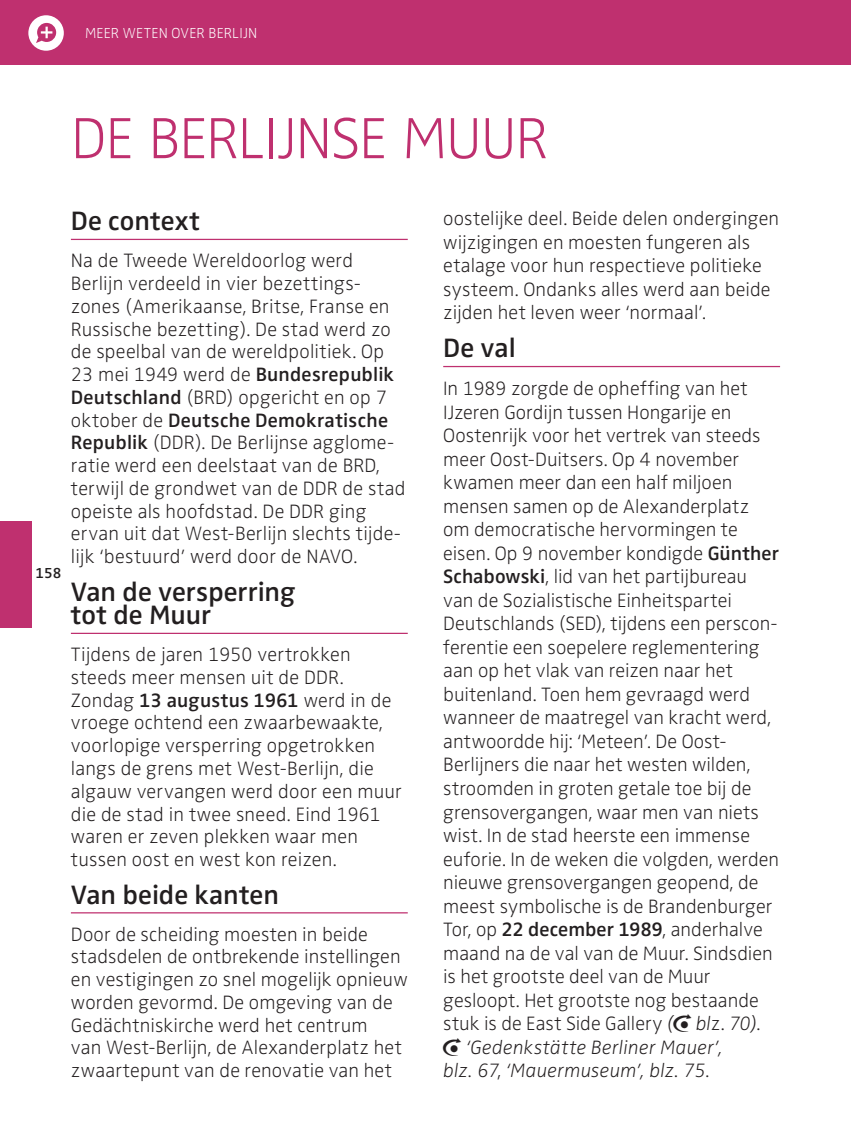
<style>
.page{position:relative;width:851px;height:1134px;background:#fff}
.page>*{position:absolute;margin:0;border:0;box-sizing:border-box;transform-origin:0 0}
.t1{font:60px "Zwo w 1";letter-spacing:-.02em;color:#bf306f}
.t2{font:27.5px/23.5px "Zwo w 5";color:#231f20}
.t3{font:20px/23.5px "Zwo w 1";letter-spacing:.005em;color:#231f20}
.t4{font:20px/23.5px "Zwo w 1 Italic";letter-spacing:.01em;color:#231f20}
.t5{font:20px "Zwo w 5";letter-spacing:.015em;color:#231f20}
.t6{font:15px "Zwo w 1";letter-spacing:.01em;color:#fff}
.t7{font:15px "Zwo w 5";color:#231f20}
.s1{font-family:"Zwo w 5"}
.s2{font-family:"Zwo w 1"}
.s3{font-family:"Zwo w 1 Italic"}
.s4{font-family:"Michelin"}
</style>
<div class="page">
<div style="left:0;top:0;width:850px;height:65px;background:#bf306f"></div>
<div style="left:0;top:522px;width:32px;height:106px;background:#bf306f"></div>
<div style="left:29px;top:16px;width:34px;height:34px;background:#fff;border-radius:50%"></div>
<div style="left:28px;top:15px;width:36px;height:36px;border:2px solid #fff;border-radius:50%"></div>
<svg style="left:36px;top:23px;width:20px;height:20px"></svg>
<hr style="left:71px;top:239px;width:336px;height:1px;background:#bf306f">
<hr style="left:71px;top:633px;width:336px;height:1px;background:#bf306f">
<hr style="left:71px;top:912px;width:336px;height:1px;background:#bf306f">
<hr style="left:443px;top:366px;width:337px;height:1px;background:#bf306f">
<p class="t6" style="left:85px;top:24px;width:174px">MEER WETEN OVER BERLIJN</p>
<h1 class="t1" style="left:71px;top:104px;width:478px">DE BERLIJNSE MUUR</h1>
<p class="t7" style="left:35px;top:564px;width:27px">158</p>
<h2 class="t2" style="left:71px;top:209px;width:131px">De context</h2>
<p class="t3" style="left:71px;top:249px;width:324px;line-height:22.8px">Na de Tweede Wereldoorlog werd Berlijn verdeeld in vier bezettings&shy;zones (Amerikaanse, Britse, Franse en Russische bezetting). De stad werd zo de speelbal van de wereldpolitiek. Op 23 mei 1949 werd de <span class="s1">Bundesrepublik Deutschland</span> (BRD) opgericht en op 7</p>
<p class="t5" style="left:71px;top:408px;width:318px"><span class="s2">oktober de</span> Deutsche Demokratische</p>
<p class="t3" style="left:71px;top:431px;width:336px;line-height:22.8px"><span class="s1">Republik</span> (DDR). De Berlijnse agglome&shy;ratie werd een deelstaat van de BRD, terwijl de grondwet van de DDR de stad opeiste als hoofdstad. De DDR ging ervan uit dat West-Berlijn slechts tijde&shy;lijk ‘bestuurd’ werd door de NAVO.</p>
<h2 class="t2" style="left:71px;top:580px;width:226px">Van de versperring tot de Muur</h2>
<p class="t3" style="left:71px;top:643px;width:332px;line-height:22.8px">Tijdens de jaren 1950 vertrokken steeds meer mensen uit de DDR.<br>Zondag <span class="s1">13 augustus 1961</span> werd in de vroege ochtend een zwaarbewaakte, voorlopige versperring opgetrokken langs de grens met West-Berlijn, die algauw vervangen werd door een muur die de stad in twee sneed. Eind 1961 waren er zeven plekken waar men tussen oost en west kon reizen.</p>
<h2 class="t2" style="left:71px;top:883px;width:209px">Van beide kanten</h2>
<p class="t3" style="left:71px;top:922px;width:338px;line-height:22.8px">Door de scheiding moesten in beide stadsdelen de ontbrekende instellingen en vestigingen zo snel mogelijk opnieuw worden gevormd. De omgeving van de Gedächtniskirche werd het centrum<br>van West-Berlijn, de Alexanderplatz het zwaartepunt van de renovatie van het</p>
<p class="t3" style="left:443px;top:206px;width:337px">oostelijke deel. Beide delen ondergingen wijzigingen en moesten fungeren als etalage voor hun respectieve politieke systeem. Ondanks alles werd aan beide zijden het leven weer ‘normaal’.</p>
<h2 class="t2" style="left:443px;top:336px;width:74px">De val</h2>
<p class="t3" style="left:443px;top:377px;width:337px">In 1989 zorgde de opheffing van het IJzeren Gordijn tussen Hongarije en Oostenrijk voor het vertrek van steeds meer Oost-Duitsers. Op 4 november kwamen meer dan een half miljoen mensen samen op de Alexanderplatz om democratische hervormingen te eisen. Op 9 november kondigde <span class="s1">Günther Schabowski</span>, lid van het partijbureau van de Sozialistische Einheitspartei Deutschlands (SED), tijdens een perscon&shy;ferentie een soepelere reglementering aan op het vlak van reizen naar het buitenland. Toen hem gevraagd werd wanneer de maatregel van kracht werd, antwoordde hij: ‘Meteen’. De Oost-Berlijners die naar het westen wilden, stroomden in groten getale toe bij de grensovergangen, waar men van niets wist. In de stad heerste een immense euforie. In de weken die volgden, werden nieuwe grensovergangen geopend, de meest symbolische is de Brandenburger Tor, op <span class="s1">22 december 1989</span>, anderhalve maand na de val van de Muur. Sindsdien is het grootste deel van de Muur gesloopt. Het grootste nog bestaande stuk is de East Side Gallery <span class="s3">(</span><span class="s4">T</span> <span class="s3">bl</span>z. <span class="s3">70)</span>.</p>
<p class="t4" style="left:443px;top:1035px;width:281px"><span class="s4">T</span> ‘Gedenkstätte Berliner Mauer’, blz. 67<span class="s2">,</span> ‘Mauermuseum’, blz. 75.</p>
</div>
